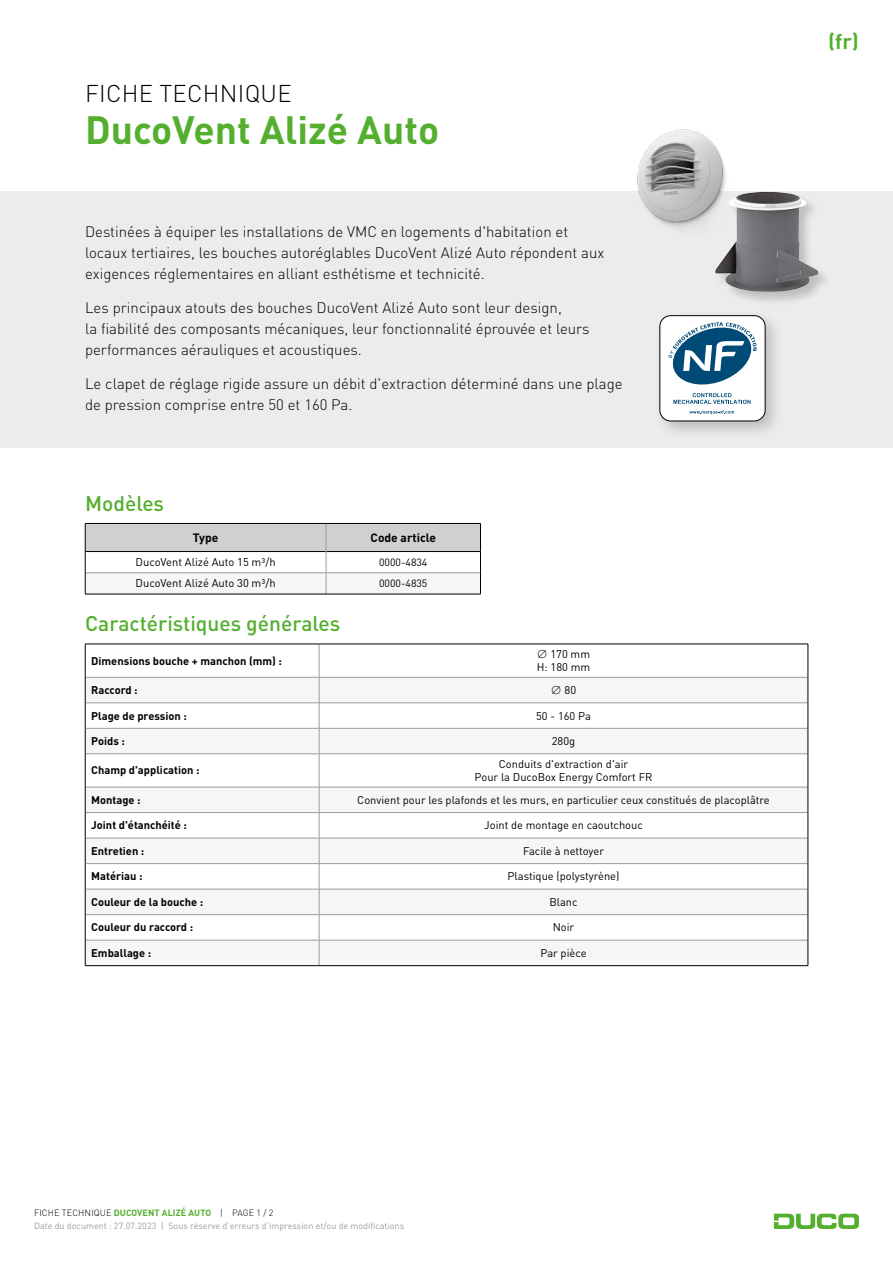
<style>
.page{position:relative;width:893px;height:1263px;background:#fff}
.page>*{position:absolute;margin:0;border:0;box-sizing:border-box;transform-origin:0 0}
.t1{font:700 39px "DINOT";color:#54af2e}
.t2{font:300 24px "DINOT";letter-spacing:.01em;color:#000}
.t3{font:500 21px "DINOT";color:#54af2e}
.t4{font:700 21px "DINOT";color:#54af2e}
.t5{font:300 15px/21px "DINOT";color:#000}
.t6{font:700 12px "DINOT";color:#000}
.t7{font:11.1px/13.4px "DINOT";color:#000;text-align:right}
.t8{font:700 11.1px "DINOT";color:#000}
.t9{font:10.5px "DINOT";color:#000}
.t10{font:9px "DINOT";color:#9c9c9d}
.t11{font:300 9px "DINOT";letter-spacing:.01em;color:#000}
.s1{font-weight:700;color:#54af2e}
</style>
<div class="page">
<svg style="left:774px;top:1213px;width:85px;height:16px"></svg>
<div style="left:0;top:192px;width:893px;height:125px;background:#ececec"></div>
<div style="left:0;top:268px;width:893px;height:125px;background:#ececec"></div>
<div style="left:0;top:343px;width:893px;height:104px;background:#ececec"></div>
<svg style="left:85px;top:523px;width:396px;height:71px"></svg>
<hr style="left:85px;top:594px;width:241px;height:1px;background:#000">
<hr style="left:326px;top:594px;width:155px;height:1px;background:#000">
<svg style="left:86px;top:678px;width:722px;height:287px;fill:#f6f6f6"></svg>
<hr style="left:85px;top:677px;width:234px;height:1px;background:#9c9c9d">
<hr style="left:319px;top:677px;width:489px;height:1px;background:#9c9c9d">
<hr style="left:85px;top:702px;width:234px;height:1px;background:#9c9c9d">
<hr style="left:319px;top:702px;width:489px;height:1px;background:#9c9c9d">
<hr style="left:85px;top:728px;width:234px;height:1px;background:#9c9c9d">
<hr style="left:319px;top:728px;width:489px;height:1px;background:#9c9c9d">
<hr style="left:85px;top:753px;width:234px;height:1px;background:#9c9c9d">
<hr style="left:319px;top:753px;width:489px;height:1px;background:#9c9c9d">
<hr style="left:85px;top:787px;width:234px;height:1px;background:#9c9c9d">
<hr style="left:319px;top:787px;width:489px;height:1px;background:#9c9c9d">
<hr style="left:85px;top:812px;width:234px;height:1px;background:#9c9c9d">
<hr style="left:319px;top:812px;width:489px;height:1px;background:#9c9c9d">
<hr style="left:85px;top:838px;width:234px;height:1px;background:#9c9c9d">
<hr style="left:319px;top:838px;width:489px;height:1px;background:#9c9c9d">
<hr style="left:85px;top:863px;width:234px;height:1px;background:#9c9c9d">
<hr style="left:319px;top:863px;width:489px;height:1px;background:#9c9c9d">
<hr style="left:85px;top:889px;width:234px;height:1px;background:#9c9c9d">
<hr style="left:319px;top:889px;width:489px;height:1px;background:#9c9c9d">
<hr style="left:85px;top:914px;width:234px;height:1px;background:#9c9c9d">
<hr style="left:319px;top:914px;width:489px;height:1px;background:#9c9c9d">
<hr style="left:85px;top:940px;width:234px;height:1px;background:#9c9c9d">
<hr style="left:319px;top:940px;width:489px;height:1px;background:#9c9c9d">
<hr style="left:319px;top:644px;width:1px;height:33px;background:#9c9c9d">
<svg style="left:319px;top:677px;width:1px;height:77px"></svg>
<hr style="left:319px;top:754px;width:1px;height:33px;background:#9c9c9d">
<svg style="left:319px;top:787px;width:1px;height:178px"></svg>
<hr style="left:85px;top:644px;width:234px;height:1px;background:#000">
<hr style="left:85px;top:644px;width:1px;height:33px;background:#000">
<hr style="left:319px;top:644px;width:489px;height:1px;background:#000">
<hr style="left:808px;top:644px;width:1px;height:33px;background:#000">
<svg style="left:85px;top:677px;width:1px;height:77px"></svg>
<svg style="left:808px;top:677px;width:1px;height:77px"></svg>
<hr style="left:85px;top:754px;width:1px;height:33px;background:#000">
<hr style="left:808px;top:754px;width:1px;height:33px;background:#000">
<svg style="left:85px;top:787px;width:1px;height:178px"></svg>
<svg style="left:808px;top:787px;width:1px;height:178px"></svg>
<hr style="left:85px;top:965px;width:234px;height:1px;background:#000">
<hr style="left:319px;top:965px;width:489px;height:1px;background:#000">
<div style="left:653px;top:310px;width:131px;height:129px;background:#000;opacity:.2"></div>
<div style="left:660px;top:316px;width:105px;height:105px;background:#fff;border-radius:11px"></div>
<svg style="left:668px;top:322px;width:89px;height:82px"></svg>
<svg style="left:689px;top:410px;width:45px;height:4px"></svg>
<div style="left:660px;top:315px;width:105px;height:106px;border:1px solid #000;border-radius:11px"></div>
<img style="left:615px;top:129px;width:111px;height:99px">
<div style="left:713px;top:190px;width:119px;height:116px;background:#000;opacity:.2"></div>
<img style="left:715px;top:192px;width:103px;height:100px">
<svg style="left:552px;top:686px;width:9px;height:8px"></svg>
<h2 class="t2" style="left:85px;top:77px;width:208px">FICHE TECHNIQUE</h2>
<h1 class="t1" style="left:85px;top:104px;width:356px">DucoVent Alizé Auto</h1>
<p class="t5" style="left:85px;top:221px;width:521px">Destinées à équiper les installations de VMC en logements d'habitation et locaux tertiaires, les bouches autoréglables DucoVent Alizé Auto répondent aux exigences réglementaires en alliant esthétisme et technicité.</p>
<p class="t5" style="left:85px;top:297px;width:506px">Les principaux atouts des bouches DucoVent Alizé Auto sont leur design,<br>la fiabilité des composants mécaniques, leur fonctionnalité éprouvée et leurs performances aérauliques et acoustiques.</p>
<p class="t5" style="left:85px;top:372px;width:539px">Le clapet de réglage rigide assure un débit d'extraction déterminé dans une plage de pression comprise entre 50 et 160 Pa.</p>
<h3 class="t3" style="left:85px;top:489px;width:81px">Modèles</h3>
<p class="t6" style="left:193px;top:529px;width:27px">Type</p>
<p class="t6" style="left:371px;top:529px;width:67px">Code article</p>
<p class="t7" style="left:136px;top:555px;width:142px">DucoVent Alizé Auto 15 m³/h</p>
<p class="t9" style="left:379px;top:555px;width:50px">0000-4834</p>
<p class="t7" style="left:136px;top:576px;width:142px">DucoVent Alizé Auto 30 m³/h</p>
<p class="t9" style="left:379px;top:576px;width:50px">0000-4835</p>
<h3 class="t3" style="left:85px;top:609px;width:257px">Caractéristiques générales</h3>
<p class="t8" style="left:91px;top:653px;width:192px">Dimensions bouche + manchon (mm) :</p>
<p class="t7" style="left:537px;top:647px;width:55px">170 mm<br>H: 180 mm</p>
<p class="t8" style="left:91px;top:682px;width:48px">Raccord :</p>
<p class="t7" style="left:564px;top:683px;width:13px">80</p>
<p class="t8" style="left:91px;top:708px;width:97px">Plage de pression :</p>
<p class="t7" style="left:536px;top:708px;width:56px">50 - 160 Pa</p>
<p class="t8" style="left:91px;top:733px;width:35px">Poids :</p>
<p class="t7" style="left:552px;top:734px;width:25px">280g</p>
<p class="t8" style="left:91px;top:763px;width:110px">Champ d'application :</p>
<p class="t7" style="left:475px;top:757px;width:179px;text-align:center">Conduits d'extraction d'air<br>Pour la DucoBox Energy Comfort FR</p>
<p class="t8" style="left:91px;top:792px;width:51px">Montage :</p>
<p class="t7" style="left:357px;top:793px;width:414px">Convient pour les plafonds et les murs, en particulier ceux constitués de placoplâtre</p>
<p class="t8" style="left:91px;top:818px;width:97px">Joint d'étanchéité :</p>
<p class="t7" style="left:484px;top:818px;width:160px">Joint de montage en caoutchouc</p>
<p class="t8" style="left:91px;top:843px;width:55px">Entretien :</p>
<p class="t7" style="left:523px;top:844px;width:82px">Facile à nettoyer</p>
<p class="t8" style="left:91px;top:869px;width:53px">Matériau :</p>
<p class="t7" style="left:508px;top:869px;width:113px">Plastique (polystyrène)</p>
<p class="t8" style="left:91px;top:894px;width:113px">Couleur de la bouche :</p>
<p class="t7" style="left:549px;top:895px;width:30px">Blanc</p>
<p class="t8" style="left:91px;top:920px;width:103px">Couleur du raccord :</p>
<p class="t7" style="left:553px;top:920px;width:23px">Noir</p>
<p class="t8" style="left:91px;top:945px;width:61px">Emballage :</p>
<p class="t7" style="left:540px;top:946px;width:48px">Par pièce</p>
<h3 class="t4" style="left:828px;top:27px;width:32px">(fr)</h3>
<p class="t11" style="left:34px;top:1207px;width:241px">FICHE TECHNIQUE <span class="s1">DUCOVENT ALIZÉ AUTO</span> | PAGE 1 / 2</p>
<p class="t10" style="left:34px;top:1219px;width:372px">Date du document : 27.07.2023 | Sous réserve d’erreurs d’impression et/ou de modifications</p>
</div>
